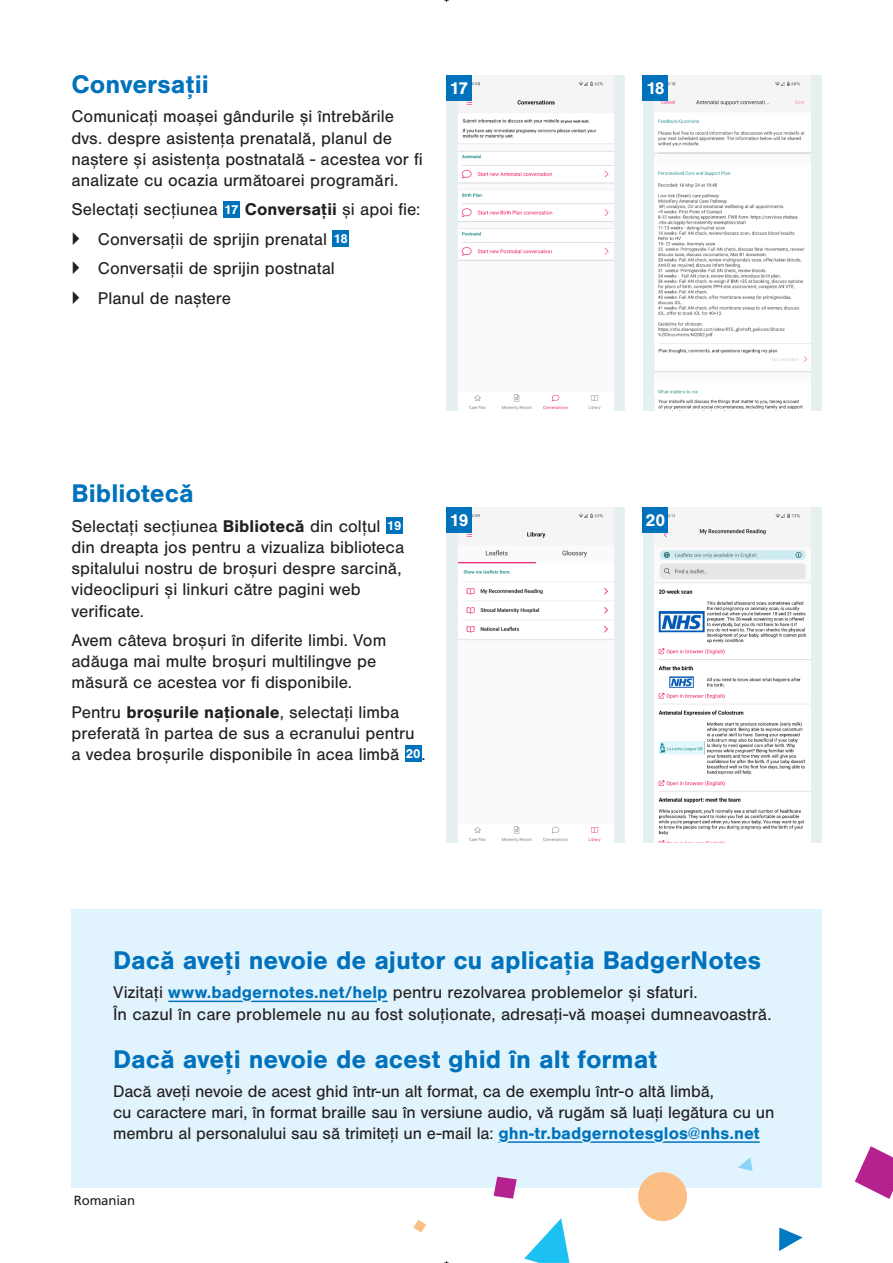
<style>
.page{position:relative;width:893px;height:1263px;background:#fff}
.page>*{position:absolute;margin:0;border:0;box-sizing:border-box;transform-origin:0 0}
.t1{font:700 26.4px "Nimbus San";color:#0072bc}
.t2{font:17.7px/21.1px "Nimbus San";color:#231f20}
.t3{font:700 17.7px "Nimbus San";letter-spacing:-.045em;color:#fff}
.t4{font:17.4px/21px "Nimbus San";letter-spacing:-.01em;color:#231f20}
.t5{font:13.2px "Frutiger LT Std";letter-spacing:-.015em;color:#231f20}
.s1{font-weight:700;font-size:13.2px;color:#fff}
.s2{font-weight:700}
.s3{font-weight:700;color:#e1f3fc}
.s4{font-weight:700;font-size:17.7px;color:#e1f3fc}
</style>
<div class="page">
<div style="left:223px;top:201px;width:17px;height:16px;background:#0072bc"></div>
<div style="left:332px;top:230px;width:17px;height:17px;background:#0072bc"></div>
<div style="left:386px;top:517px;width:16px;height:17px;background:#0072bc"></div>
<div style="left:405px;top:746px;width:16px;height:16px;background:#0072bc"></div>
<div style="left:71px;top:909px;width:751px;height:279px;background:#e1f3fc"></div>
<hr style="left:168px;top:1000px;width:220px;height:2px;background:#0072bc">
<hr style="left:498px;top:1141px;width:262px;height:2px;background:#0072bc">
<div style="left:446px;top:507px;width:179px;height:336px;background:#e7f0f1"></div>
<div style="left:458px;top:507px;width:156px;height:336px;background:#fafafa"></div>
<div style="left:446px;top:507px;width:25px;height:25px;background:#0072bc"></div>
<div style="left:643px;top:507px;width:179px;height:336px;background:#e7f0f1"></div>
<img style="left:654px;top:507px;width:156px;height:336px">
<div style="left:643px;top:507px;width:25px;height:25px;background:#0072bc"></div>
<div style="left:446px;top:75px;width:179px;height:336px;background:#e7f0f1"></div>
<img style="left:458px;top:75px;width:156px;height:336px">
<div style="left:446px;top:75px;width:25px;height:25px;background:#0072bc"></div>
<div style="left:643px;top:75px;width:179px;height:336px;background:#e7f0f1"></div>
<img style="left:654px;top:75px;width:156px;height:336px">
<div style="left:643px;top:75px;width:25px;height:25px;background:#0072bc"></div>
<svg style="left:413px;top:1220px;width:13px;height:12px"></svg>
<svg style="left:638px;top:1172px;width:49px;height:49px"></svg>
<svg style="left:738px;top:1157px;width:14px;height:14px"></svg>
<svg style="left:779px;top:1227px;width:24px;height:24px"></svg>
<svg style="left:494px;top:1176px;width:23px;height:23px"></svg>
<svg style="left:524px;top:1218px;width:45px;height:45px"></svg>
<svg style="left:855px;top:1146px;width:38px;height:53px"></svg>
<p class="t1" style="left:71px;top:69px;width:139px">Conversații</p>
<p class="t2" style="left:71px;top:106px;width:353px">Comunicați moașei gândurile și întrebările dvs. despre asistenţa prenatală, planul de naștere și asistenţa postnatală - acestea vor fi analizate cu ocazia următoarei programări.</p>
<p class="t2" style="left:98px;top:195px;width:324px;line-height:29.5px;text-indent:-26px">Selectați secţiunea <span class="s1">17</span> <span class="s2">Conversații</span> și apoi fie:<br>Conversații de sprijin prenatal <span class="s1">18<br></span>Conversații de sprijin postnatal<br>Planul de naștere</p>
<p class="t3" style="left:450px;top:78px;width:20px">17</p>
<p class="t3" style="left:646px;top:78px;width:20px">18</p>
<p class="t1" style="left:71px;top:479px;width:124px">Bibliotecă</p>
<p class="t2" style="left:71px;top:516px;width:334px">Selectați secţiunea <span class="s2">Bibliotecă</span> din colțul <span class="s1">19 </span>din dreapta jos pentru a vizualiza biblioteca spitalului nostru de broșuri despre sarcină, videoclipuri și linkuri către pagini web verificate.</p>
<p class="t2" style="left:71px;top:630px;width:316px">Avem câteva broșuri în diferite limbi. Vom adăuga mai multe broșuri multilingve pe măsură ce acestea vor fi disponibile.</p>
<p class="t2" style="left:71px;top:702px;width:356px">Pentru <span class="s2">broșurile naționale</span>, selectați limba preferată în partea de sus a ecranului pentru a vedea broșurile disponibile în acea limbă <span class="s1">20</span>.</p>
<p class="t3" style="left:449px;top:510px;width:21px">19</p>
<p class="t3" style="left:645px;top:510px;width:21px">20</p>
<p class="t1" style="left:113px;top:945px;width:649px">Dacă aveți nevoie de ajutor cu aplicația BadgerNotes</p>
<p class="t2" style="left:113px;top:982px;width:660px">Vizitați <span class="s3">www.badgernotes.net/help</span> pentru rezolvarea problemelor și sfaturi.<br>În cazul în care problemele nu au fost soluţionate, adresați-vă moașei dumneavoastră.</p>
<p class="t1" style="left:113px;top:1044px;width:545px">Dacă aveți nevoie de acest ghid în alt format</p>
<p class="t4" style="left:113px;top:1081px;width:663px">Dacă aveți nevoie de acest ghid într-un alt format, ca de exemplu într-o altă limbă,<br>cu caractere mari, în format braille sau în versiune audio, vă rugăm să luaţi legătura cu un membru al personalului sau să trimiteți un e-mail la: <span class="s4">ghn-tr.badgernotesglos@nhs.net</span></p>
<p class="t5" style="left:74px;top:1193px;width:63px">Romanian</p>
</div>
